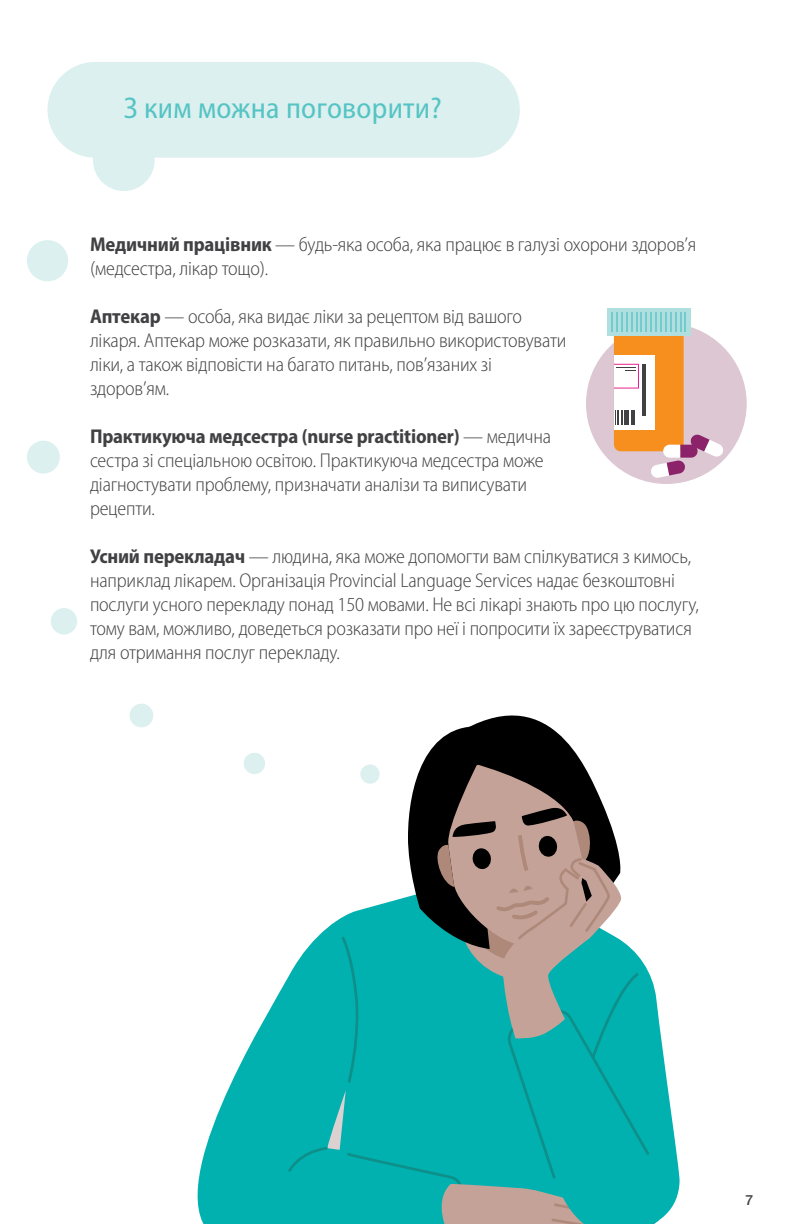
<style>
.page{position:relative;width:792px;height:1224px;background:#fff}
.page>*{position:absolute;margin:0;border:0;box-sizing:border-box;transform-origin:0 0}
.t1{font:semi-condensed 30px "Myriad Pro";letter-spacing:.01em;color:#56c4c4}
.t2{font:300 semi-condensed 20px/24px "Myriad Pro";letter-spacing:-.01em;color:#414042}
.t3{font:500 14px "Helvetica Neue LT Std";color:#414042}
.s1{font-weight:700}
</style>
<div class="page">
<svg style="left:197px;top:977px;width:483px;height:247px;fill:#00b1b0"></svg>
<svg style="left:483px;top:715px;width:56px;height:6px"></svg>
<svg style="left:288px;top:721px;width:371px;height:503px"></svg>
<div style="left:48px;top:62px;width:472px;height:96px;background:#dbf0ef;border-radius:48px"></div>
<div style="left:93px;top:129px;width:62px;height:62px;background:#dbf0ef;border-radius:50%"></div>
<div style="left:27px;top:240px;width:41px;height:41px;background:#dbf0ef;border-radius:50%"></div>
<div style="left:27px;top:441px;width:33px;height:33px;background:#dbf0ef;border-radius:50%"></div>
<div style="left:51px;top:608px;width:26px;height:26px;background:#dbf0ef;border-radius:50%"></div>
<div style="left:130px;top:704px;width:23px;height:23px;background:#dbf0ef;border-radius:50%"></div>
<div style="left:244px;top:753px;width:21px;height:21px;background:#dbf0ef;border-radius:50%"></div>
<div style="left:360px;top:764px;width:20px;height:20px;background:#dbf0ef;border-radius:50%"></div>
<div style="left:586px;top:323px;width:161px;height:161px;background:#dcc7d2;border-radius:50%"></div>
<div style="left:607px;top:308px;width:84px;height:27px;background:#afdfdf"></div>
<svg style="left:612px;top:312px;width:112px;height:166px"></svg>
<h1 class="t1" style="left:124px;top:89px;width:319px">З ким можна поговорити?</h1>
<p class="t2" style="left:90px;top:232px;width:608px"><span class="s1">Медичний працівник</span> — будь-яка особа, яка працює в галузі охорони здоров’я (медсестра, лікар тощо).</p>
<p class="t2" style="left:90px;top:304px;width:478px"><span class="s1">Аптекар</span> — особа, яка видає ліки за рецептом від вашого лікаря. Аптекар може розказати, як правильно використовувати ліки, а також відповісти на багато питань, пов’язаних зі здоров’ям.</p>
<p class="t2" style="left:90px;top:424px;width:463px"><span class="s1">Практикуюча медсестра (nurse practitioner)</span> — медична сестра зі спеціальною освітою. Практикуюча медсестра може діагностувати проблему, призначати аналізи та виписувати рецепти.</p>
<p class="t2" style="left:90px;top:544px;width:610px"><span class="s1">Усний перекладач</span> — людина, яка може допомогти вам спілкуватися з кимось, наприклад лікарем. Організація Provincial Language Services надає безкоштовні послуги усного перекладу понад 150 мовами. Не всі лікарі знають про цю послугу, тому вам, можливо, доведеться розказати про неї і попросити їх зареєструватися для отримання послуг перекладу.</p>
<p class="t3" style="left:746px;top:1192px;width:9px">7</p>
</div>
